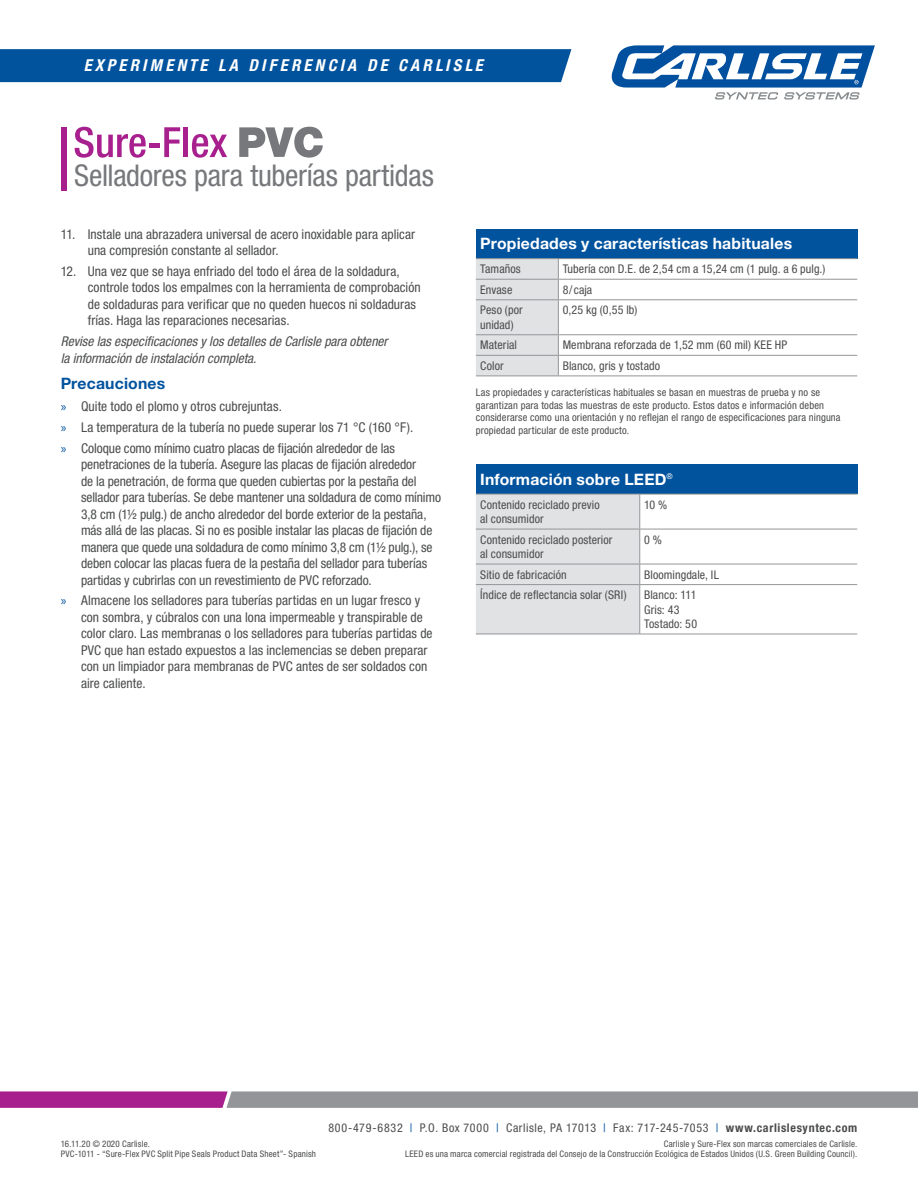
<style>
.page{position:relative;width:918px;height:1188px;background:#fff}
.page>*{position:absolute;margin:0;border:0;box-sizing:border-box;transform-origin:0 0}
.t1{font:condensed 30px "Helvetica Neue LT Std";letter-spacing:-.01em;color:#76787b}
.t2{font:italic 700 condensed 16.5px "Helvetica Neue LT Std";letter-spacing:.2em;color:#fff}
.t3{font:700 15.75px "Helvetica Neue LT Std";letter-spacing:.015em;color:#fff}
.t4{font:700 15.75px "Helvetica Neue LT Std";letter-spacing:.01em;color:#01539e}
.t5{font:condensed 13.5px/16.5px "Helvetica Neue LT Std";color:#4b4c4d}
.t6{font:italic condensed 13.5px/16.5px "Helvetica Neue LT Std";color:#4b4c4d}
.t7{font:condensed 12px/14.4px "Helvetica Neue LT Std";letter-spacing:.01em;color:#4b4c4d}
.t8{font:condensed 12px "Helvetica Neue LT Std";letter-spacing:.05em;color:#4b4c4d}
.t9{font:condensed 10.5px/12.8px "Helvetica Neue LT Std";letter-spacing:.015em;color:#4b4c4d}
.t10{font:condensed 9px "Helvetica Neue LT Std";letter-spacing:.02em;color:#4b4c4d}
.s1{font-family:"Myriad Pro";font-stretch:normal;color:#01539e}
.s2{color:#01539e}
.s3{font-weight:700}
</style>
<div class="page">
<div style="left:0;top:49px;width:571px;height:33px;background:#01539e"></div>
<svg style="left:612px;top:45px;width:263px;height:55px"></svg>
<svg style="left:0;top:1091px;width:918px;height:17px;background:#9b7d99"></svg>
<div style="left:476px;top:229px;width:381px;height:30px;background:#01539e"></div>
<hr style="left:476px;top:258px;width:82px;height:1px;background:#939598">
<hr style="left:558px;top:258px;width:299px;height:1px;background:#939598">
<hr style="left:558px;top:279px;width:299px;height:1px;background:#939598">
<hr style="left:558px;top:299px;width:299px;height:1px;background:#939598">
<hr style="left:558px;top:334px;width:299px;height:1px;background:#939598">
<hr style="left:558px;top:355px;width:299px;height:1px;background:#939598">
<svg style="left:476px;top:259px;width:83px;height:117px;background:#dcdde0"></svg>
<hr style="left:476px;top:376px;width:82px;height:1px;background:#939598">
<hr style="left:558px;top:376px;width:299px;height:1px;background:#939598">
<svg style="left:239px;top:127px;width:84px;height:31px"></svg>
<svg style="left:75px;top:127px;width:71px;height:31px"></svg>
<hr style="left:149px;top:143px;width:11px;height:4px;background:#a7208d">
<svg style="left:164px;top:127px;width:16px;height:30px"></svg>
<hr style="left:184px;top:127px;width:4px;height:30px;background:#a7208d">
<svg style="left:192px;top:134px;width:35px;height:24px"></svg>
<div style="left:61px;top:127px;width:6px;height:64px;background:#a7208d"></div>
<div style="left:476px;top:464px;width:381px;height:30px;background:#01539e"></div>
<hr style="left:640px;top:494px;width:217px;height:1px;background:#939598">
<hr style="left:640px;top:529px;width:217px;height:1px;background:#939598">
<hr style="left:640px;top:564px;width:217px;height:1px;background:#939598">
<div style="left:476px;top:494px;width:164px;height:140px;background:#e1e2e4"></div>
<hr style="left:476px;top:584px;width:164px;height:1px;background:#939598">
<hr style="left:640px;top:584px;width:217px;height:1px;background:#939598">
<hr style="left:639px;top:585px;width:1px;height:49px;background:#939598">
<hr style="left:476px;top:634px;width:164px;height:1px;background:#939598">
<hr style="left:640px;top:634px;width:217px;height:1px;background:#939598">
<p class="t2" style="left:84px;top:55px;width:401px">EXPERIMENTE LA DIFERENCIA DE CARLISLE</p>
<p class="t1" style="left:74px;top:158px;width:361px">Selladores para tuberías partidas</p>
<p class="t5" style="left:88px;top:225px;width:329px;text-indent:-27px">11. Instale una abrazadera universal de acero inoxidable para aplicar una compresión constante al sellador.</p>
<p class="t5" style="left:88px;top:263px;width:334px;text-indent:-27px">12. Una vez que se haya enfriado del todo el área de la soldadura, controle todos los empalmes con la herramienta de comprobación de soldaduras para verificar que no queden huecos ni soldaduras frías. Haga las reparaciones necesarias.</p>
<p class="t6" style="left:61px;top:334px;width:328px">Revise las especificaciones y los detalles de Carlisle para obtener la información de instalación completa.</p>
<p class="t4" style="left:61px;top:374px;width:106px">Precauciones</p>
<p class="t5" style="left:61px;top:398px;width:223px"><span class="s1">»</span> Quite todo el plomo y otros cubrejuntas.</p>
<p class="t5" style="left:61px;top:419px;width:354px"><span class="s1">»</span> La temperatura de la tubería no puede superar los 71 °C (160 °F).</p>
<p class="t5" style="left:81px;top:440px;width:362px;text-indent:-20px"><span class="s1">»</span> Coloque como mínimo cuatro placas de fijación alrededor de las penetraciones de la tubería. Asegure las placas de fijación alrededor<br>de la penetración, de forma que queden cubiertas por la pestaña del sellador para tuberías. Se debe mantener una soldadura de como mínimo 3,8 cm (1½ pulg.) de ancho alrededor del borde exterior de la pestaña, más allá de las placas. Si no es posible instalar las placas de fijación de manera que quede una soldadura de como mínimo 3,8 cm (1½ pulg.), se deben colocar las placas fuera de la pestaña del sellador para tuberías partidas y cubrirlas con un revestimiento de PVC reforzado.</p>
<p class="t5" style="left:81px;top:592px;width:353px;text-indent:-20px"><span class="s1">»</span> Almacene los selladores para tuberías partidas en un lugar fresco y con sombra, y cúbralos con una lona impermeable y transpirable de color claro. Las membranas o los selladores para tuberías partidas de PVC que han estado expuestos a las inclemencias se deben preparar con un limpiador para membranas de PVC antes de ser soldados con aire caliente.</p>
<p class="t3" style="left:480px;top:234px;width:313px">Propiedades y características habituales</p>
<p class="t7" style="left:480px;top:262px;width:42px">Tamaños</p>
<p class="t7" style="left:563px;top:262px;width:264px">Tubería con D.E. de 2,54 cm a 15,24 cm (1 pulg. a 6 pulg.)</p>
<p class="t7" style="left:480px;top:282px;width:34px">Envase</p>
<p class="t7" style="left:563px;top:282px;width:31px">8/caja</p>
<p class="t7" style="left:480px;top:303px;width:44px">Peso (por unidad)</p>
<p class="t7" style="left:563px;top:303px;width:76px">0,25 kg (0,55 lb)</p>
<p class="t7" style="left:480px;top:338px;width:38px">Material</p>
<p class="t7" style="left:563px;top:338px;width:226px">Membrana reforzada de 1,52 mm (60 mil) KEE HP</p>
<p class="t7" style="left:480px;top:358px;width:25px">Color</p>
<p class="t7" style="left:563px;top:358px;width:99px">Blanco, gris y tostado</p>
<p class="t9" style="left:476px;top:386px;width:366px">Las propiedades y características habituales se basan en muestras de prueba y no se garantizan para todas las muestras de este producto. Estos datos e información deben considerarse como una orientación y no reflejan el rango de especificaciones para ninguna propiedad particular de este producto.</p>
<p class="t3" style="left:480px;top:470px;width:194px">Información sobre LEED<sup>®</sup></p>
<p class="t7" style="left:480px;top:497px;width:121px">Contenido reciclado previo al consumidor</p>
<p class="t7" style="left:644px;top:497px;width:25px">10 %</p>
<p class="t7" style="left:480px;top:532px;width:134px">Contenido reciclado posterior al consumidor</p>
<p class="t7" style="left:644px;top:532px;width:19px">0 %</p>
<p class="t7" style="left:480px;top:567px;width:88px">Sitio de fabricación</p>
<p class="t7" style="left:644px;top:567px;width:76px">Bloomingdale, IL</p>
<p class="t7" style="left:480px;top:588px;width:148px">Índice de reflectancia solar (SRI)</p>
<p class="t7" style="left:644px;top:588px;width:54px">Blanco: 111</p>
<p class="t7" style="left:644px;top:602px;width:37px">Gris: 43</p>
<p class="t7" style="left:644px;top:616px;width:55px">Tostado: 50</p>
<p class="t10" style="left:61px;top:1138px;width:91px">16.11.20 © 2020 Carlisle.</p>
<p class="t10" style="left:61px;top:1149px;width:257px">PVC-1011 - “Sure-Flex PVC Split Pipe Seals Product Data Sheet”- Spanish</p>
<p class="t8" style="left:328px;top:1121px;width:530px">800-479-6832 <span class="s2">|</span> P.O. Box 7000 <span class="s2">|</span> Carlisle, PA 17013 <span class="s2">|</span> Fax: 717-245-7053 <span class="s2">|</span> <span class="s3">www.carlislesyntec.com</span></p>
<p class="t10" style="left:664px;top:1138px;width:195px">Carlisle y Sure-Flex son marcas comerciales de Carlisle.</p>
<p class="t10" style="left:405px;top:1149px;width:454px">LEED es una marca comercial registrada del Consejo de la Construcción Ecológica de Estados Unidos (U.S. Green Building Council).</p>
</div>
